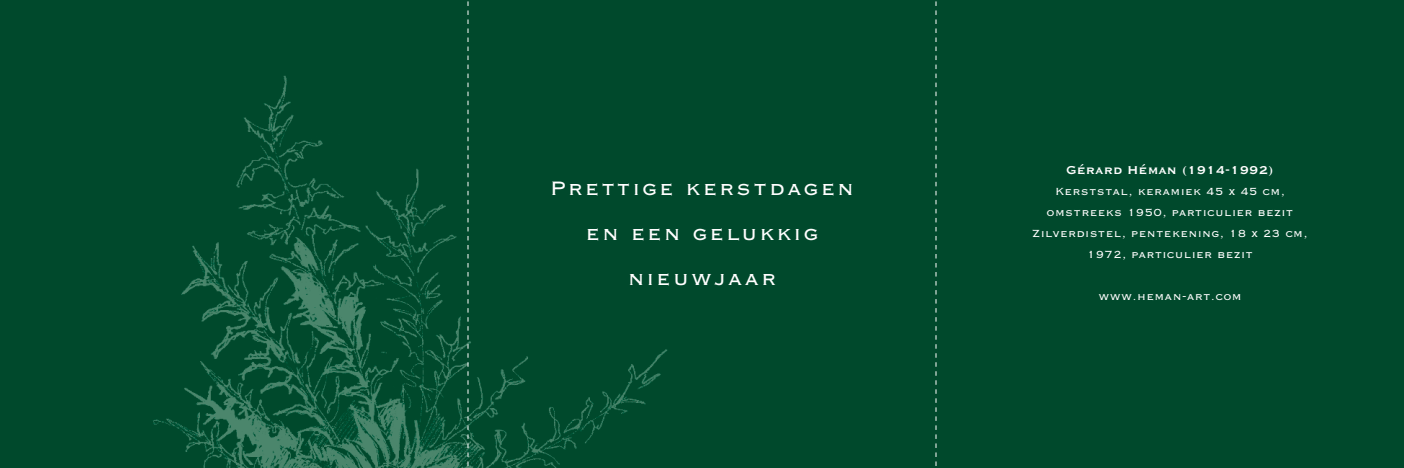
<style>
.page{position:relative;width:1404px;height:468px;background:#fff}
.page>*{position:absolute;margin:0;border:0;box-sizing:border-box;transform-origin:0 0}
.t1{font:25.5px/45px "Copperplate Gothic BT";letter-spacing:.075em;color:#fff;text-align:center}
.t2{font:700 15px "Copperplate Gothic BT";color:#fff}
.t3{font:13.5px/21px "Copperplate Gothic BT";letter-spacing:.025em;color:#fff;text-align:center}
</style>
<div class="page">
<div style="left:0;top:0;width:1403px;height:468px;background:#00492c"></div>
<svg style="left:935px;top:1px;width:1px;height:465px"></svg>
<img style="left:153px;top:65px;width:515px;height:403px">
<svg style="left:467px;top:1px;width:1px;height:467px"></svg>
<h1 class="t1" style="left:550px;top:165px;width:305px">Prettige kerstdagen en een gelukkig nieuwjaar</h1>
<p class="t2" style="left:1066px;top:162px;width:209px">Gérard Héman (1914-1992)</p>
<p class="t3" style="left:1032px;top:181px;width:277px">Kerststal, keramiek 45 x 45 cm, omstreeks 1950, particulier bezit<br>Zilverdistel, pentekening, 18 x 23 cm,<br>1972, particulier bezit</p>
<p class="t3" style="left:1098px;top:286px;width:145px">www.heman-art.com</p>
</div>
